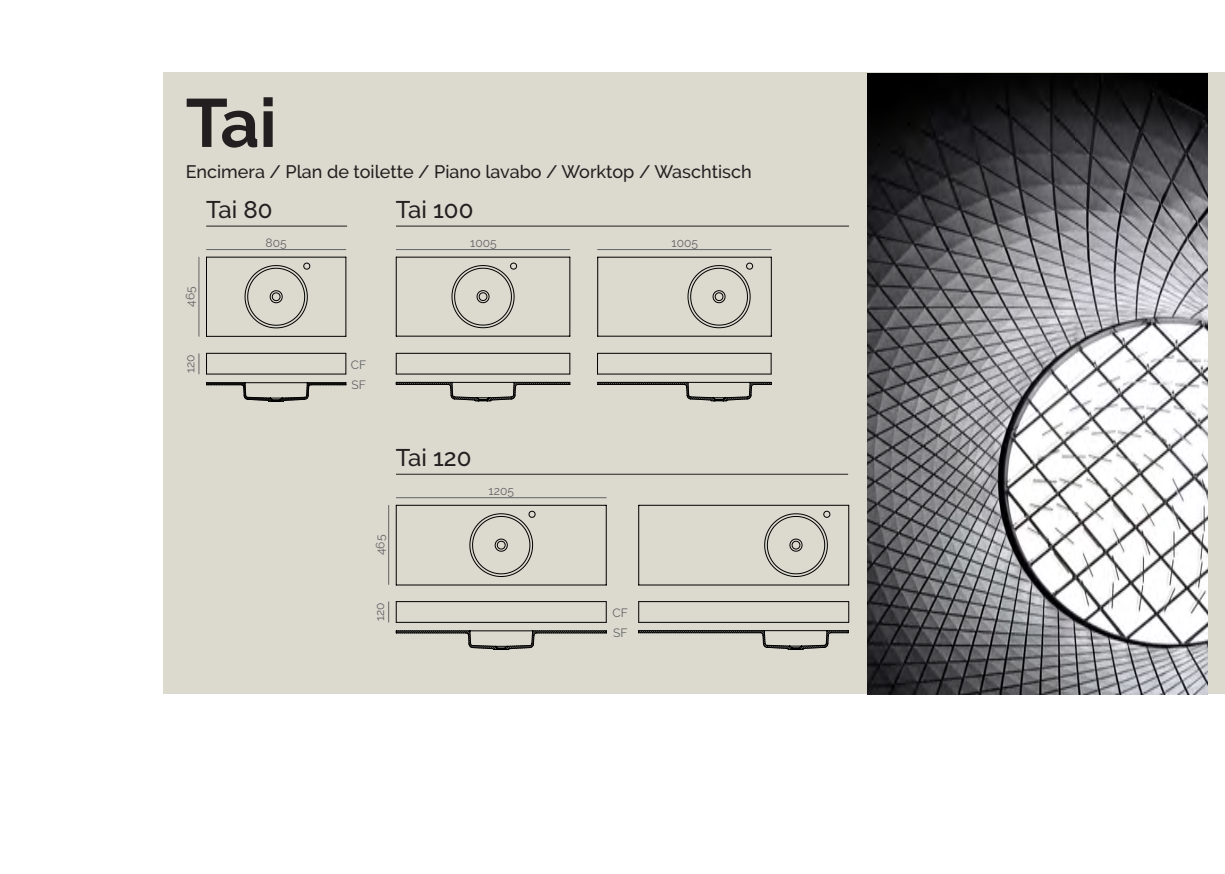
<style>
.page{position:relative;width:1225px;height:874px;background:#fff}
.page>*{position:absolute;margin:0;border:0;box-sizing:border-box;transform-origin:0 0}
.t1{font:700 68px "Raleway";color:#231f20}
.t2{font:500 24px "Raleway";color:#231f20}
.t3{font:500 18px "Raleway";color:#231f20}
.t4{font:12px/20.2px "Raleway";color:#636366}
</style>
<div class="page">
<div style="left:164px;top:73px;width:1061px;height:620px;background:#dcdacf"></div>
<img style="left:867px;top:74px;width:341px;height:620px">
<svg style="left:597px;top:354px;width:1px;height:19px"></svg>
<svg style="left:771px;top:353px;width:1px;height:21px"></svg>
<hr style="left:597px;top:373px;width:174px;height:1px;background:#000">
<hr style="left:597px;top:353px;width:174px;height:1px;background:#000">
<svg style="left:396px;top:602px;width:1px;height:19px"></svg>
<svg style="left:606px;top:601px;width:1px;height:21px"></svg>
<hr style="left:396px;top:621px;width:210px;height:1px;background:#000">
<hr style="left:396px;top:601px;width:210px;height:1px;background:#000">
<svg style="left:638px;top:602px;width:1px;height:19px"></svg>
<svg style="left:848px;top:601px;width:1px;height:21px"></svg>
<hr style="left:638px;top:621px;width:210px;height:1px;background:#000">
<hr style="left:638px;top:601px;width:210px;height:1px;background:#000">
<hr style="left:388px;top:504px;width:1px;height:80px;background:#636366">
<svg style="left:388px;top:601px;width:1px;height:21px"></svg>
<hr style="left:396px;top:497px;width:210px;height:1px;background:#636366">
<svg style="left:396px;top:256px;width:174px;height:80px"></svg>
<svg style="left:396px;top:381px;width:174px;height:20px"></svg>
<svg style="left:396px;top:354px;width:1px;height:19px"></svg>
<svg style="left:569px;top:354px;width:1px;height:19px"></svg>
<hr style="left:396px;top:373px;width:174px;height:1px;background:#000">
<hr style="left:396px;top:353px;width:174px;height:1px;background:#000">
<hr style="left:396px;top:249px;width:174px;height:1px;background:#636366">
<hr style="left:597px;top:249px;width:174px;height:1px;background:#636366">
<hr style="left:206px;top:226px;width:141px;height:1px;background:#231f20">
<hr style="left:396px;top:473px;width:452px;height:1px;background:#231f20">
<hr style="left:396px;top:226px;width:453px;height:1px;background:#231f20">
<svg style="left:597px;top:256px;width:175px;height:80px"></svg>
<svg style="left:597px;top:381px;width:175px;height:20px"></svg>
<svg style="left:396px;top:504px;width:211px;height:81px"></svg>
<svg style="left:396px;top:630px;width:211px;height:20px"></svg>
<svg style="left:638px;top:504px;width:211px;height:81px"></svg>
<svg style="left:638px;top:630px;width:211px;height:19px"></svg>
<svg style="left:206px;top:354px;width:1px;height:19px"></svg>
<svg style="left:345px;top:354px;width:1px;height:19px"></svg>
<hr style="left:206px;top:373px;width:140px;height:1px;background:#000">
<hr style="left:206px;top:353px;width:140px;height:1px;background:#000">
<hr style="left:199px;top:257px;width:1px;height:79px;background:#636366">
<svg style="left:199px;top:353px;width:1px;height:21px"></svg>
<hr style="left:206px;top:249px;width:140px;height:1px;background:#636366">
<svg style="left:206px;top:256px;width:140px;height:81px"></svg>
<svg style="left:206px;top:382px;width:140px;height:20px"></svg>
<h1 class="t1" style="left:186px;top:84px;width:92px">Tai</h1>
<p class="t3" style="left:186px;top:161px;width:567px">Encimera / Plan de toilette / Piano lavabo / Worktop / Waschtisch</p>
<h2 class="t2" style="left:206px;top:196px;width:68px">Tai 80</h2>
<p class="t4" style="left:266px;top:232px;width:23px">805</p>
<p class="t4" style="left:180px;top:307px;width:22px;rotate:-90deg">465</p>
<p class="t4" style="left:180px;top:373px;width:20px;rotate:-90deg">120</p>
<h2 class="t2" style="left:396px;top:196px;width:79px">Tai 100</h2>
<p class="t4" style="left:470px;top:232px;width:28px">1005</p>
<p class="t4" style="left:671px;top:232px;width:28px">1005</p>
<p class="t4" style="left:351px;top:354px;width:17px">CF<br>SF</p>
<h2 class="t2" style="left:396px;top:444px;width:77px">Tai 120</h2>
<p class="t4" style="left:370px;top:555px;width:22px;rotate:-90deg">465</p>
<p class="t4" style="left:488px;top:480px;width:27px">1205</p>
<p class="t4" style="left:370px;top:621px;width:20px;rotate:-90deg">120</p>
<p class="t4" style="left:612px;top:602px;width:17px">CF</p>
<p class="t4" style="left:613px;top:622px;width:16px">SF</p>
</div>
